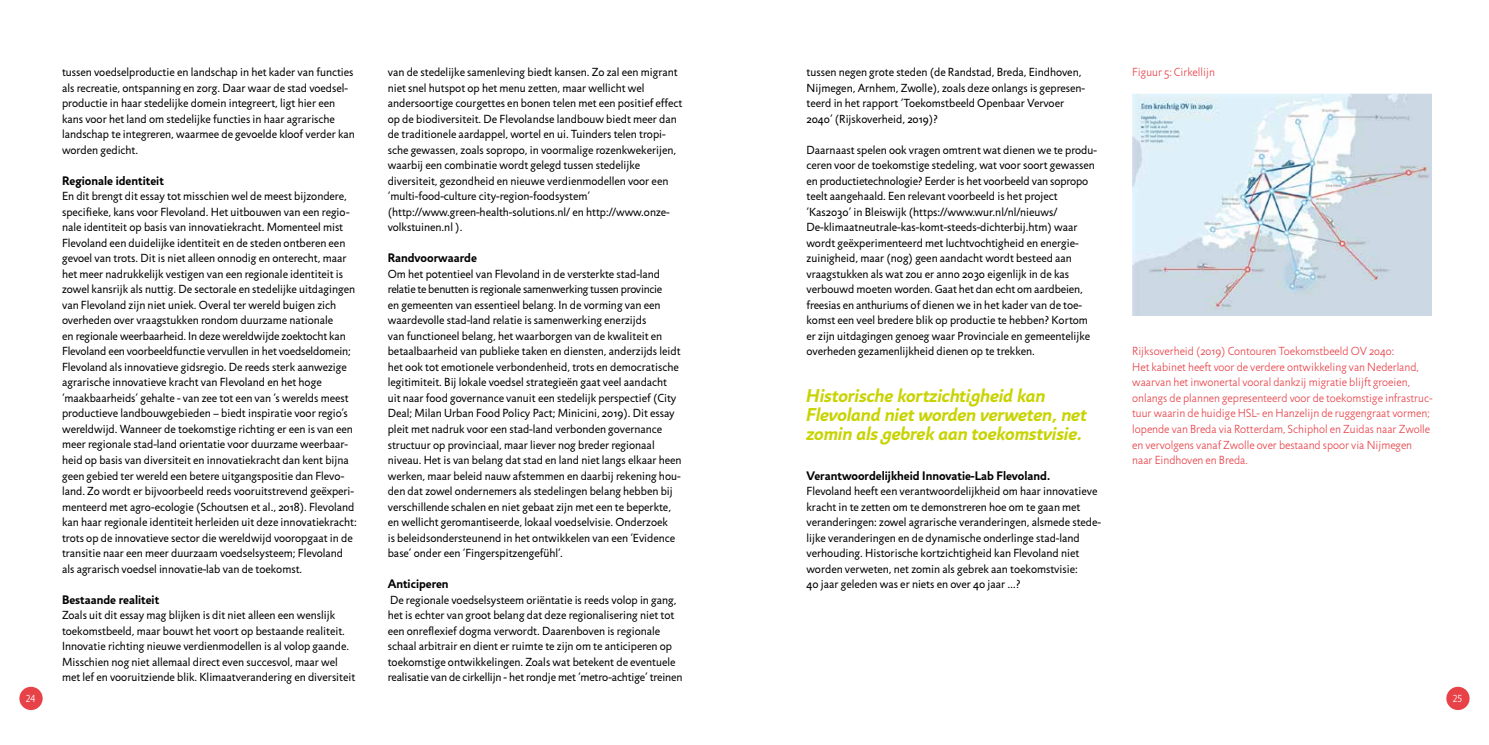
<style>
.page{position:relative;width:1489px;height:745px;background:#fff}
.page>*{position:absolute;margin:0;border:0;box-sizing:border-box;transform-origin:0 0}
.t1{font:18.75px/18.8px "Jigsaw Bold Cursive";letter-spacing:-.005em;color:#c8d300}
.t2{font:700 12.5px "Jigsaw";color:#000}
.t3{font:11.88px/15.5px "Jigsaw";color:#000}
.t4{font:300 11.88px/15.5px "Jigsaw";color:#e84249}
.t5{font:300 10.25px "Jigsaw";color:#fff}
</style>
<div class="page">
<div style="left:19px;top:686px;width:24px;height:23px;background:#e84249;border-radius:50%"></div>
<div style="left:1446px;top:686px;width:23px;height:23px;background:#e84249;border-radius:50%"></div>
<img style="left:1132px;top:93px;width:299px;height:222px">
<p class="t3" style="left:62px;top:64px;width:294px">tussen voedselproductie en landschap in het kader van functies als recreatie, ontspanning en zorg. Daar waar de stad voedsel&shy;productie in haar stedelijke domein integreert, ligt hier een kans voor het land om stedelijke functies in haar agrarische landschap te integreren, waarmee de gevoelde kloof verder kan worden gedicht.</p>
<p class="t2" style="left:62px;top:173px;width:103px">Regionale identiteit</p>
<p class="t3" style="left:62px;top:188px;width:296px">En dit brengt dit essay tot misschien wel de meest bijzondere, specifieke, kans voor Flevoland. Het uitbouwen van een regio&shy;nale identiteit op basis van innovatiekracht. Momenteel mist Flevoland een duidelijke identiteit en de steden ontberen een gevoel van trots. Dit is niet alleen onnodig en onterecht, maar het meer nadrukkelijk vestigen van een regionale identiteit is zowel kansrijk als nuttig. De sectorale en stedelijke uitdagingen van Flevoland zijn niet uniek. Overal ter wereld buigen zich overheden over vraagstukken rondom duurzame nationale<br>en regionale weerbaarheid. In deze wereldwijde zoektocht kan Flevoland een voorbeeldfunctie vervullen in het voedseldomein; Flevoland als innovatieve gidsregio. De reeds sterk aanwezige agrarische innovatieve kracht van Flevoland en het hoge ‘maakbaarheids’ gehalte - van zee tot een van ’s werelds meest productieve landbouwgebieden – biedt inspiratie voor regio’s wereldwijd. Wanneer de toekomstige richting er een is van een meer regionale stad-land orientatie voor duurzame weerbaar&shy;heid op basis van diversiteit en innovatiekracht dan kent bijna geen gebied ter wereld een betere uitgangspositie dan Flevo&shy;land. Zo wordt er bijvoorbeeld reeds vooruitstrevend geëxperi&shy;menteerd met agro-ecologie (Schoutsen et al., 2018). Flevoland kan haar regionale identiteit herleiden uit deze innovatiekracht: trots op de innovatieve sector die wereldwijd vooropgaat in de transitie naar een meer duurzaam voedselsysteem; Flevoland als agrarisch voedsel innovatie-lab van de toekomst.</p>
<p class="t2" style="left:62px;top:591px;width:99px">Bestaande realiteit</p>
<p class="t3" style="left:62px;top:607px;width:295px">Zoals uit dit essay mag blijken is dit niet alleen een wenslijk toekomstbeeld, maar bouwt het voort op bestaande realiteit.<br>Innovatie richting nieuwe verdienmodellen is al volop gaande.<br>Misschien nog niet allemaal direct even succesvol, maar wel met lef en vooruitziende blik. Klimaatverandering en diversiteit</p>
<p class="t3" style="left:388px;top:64px;width:296px">van de stedelijke samenleving biedt kansen. Zo zal een migrant niet snel hutspot op het menu zetten, maar wellicht wel andersoortige courgettes en bonen telen met een positief effect op de biodiversiteit. De Flevolandse landbouw biedt meer dan de traditionele aardappel, wortel en ui. Tuinders telen tropi&shy;sche gewassen, zoals sopropo, in voormalige rozenkwekerijen, waarbij een combinatie wordt gelegd tussen stedelijke diversiteit, gezondheid en nieuwe verdienmodellen voor een ‘multi-food-culture city-region-foodsystem‘ (http://www.green-health-solutions.nl/ en http://www.onze&shy;volkstuinen.nl ).</p>
<p class="t2" style="left:388px;top:250px;width:91px">Randvoorwaarde</p>
<p class="t3" style="left:388px;top:266px;width:295px">Om het potentieel van Flevoland in de versterkte stad-land relatie te benutten is regionale samenwerking tussen provincie<br>en gemeenten van essentieel belang. In de vorming van een waardevolle stad-land relatie is samenwerking enerzijds<br>van functioneel belang, het waarborgen van de kwaliteit en betaalbaarheid van publieke taken en diensten, anderzijds leidt het ook tot emotionele verbondenheid, trots en democratische legitimiteit. Bij lokale voedsel strategieën gaat veel aandacht uit naar food governance vanuit een stedelijk perspectief (City Deal; Milan Urban Food Policy Pact; Minicini, 2019). Dit essay pleit met nadruk voor een stad-land verbonden governance structuur op provinciaal, maar liever nog breder regionaal niveau. Het is van belang dat stad en land niet langs elkaar heen werken, maar beleid nauw afstemmen en daarbij rekening hou&shy;den dat zowel ondernemers als stedelingen belang hebben bij verschillende schalen en niet gebaat zijn met een te beperkte, en wellicht geromantiseerde, lokaal voedselvisie. Onderzoek<br>is beleidsondersteunend in het ontwikkelen van een ‘Evidence base’ onder een ‘Fingerspitzengefühl’.</p>
<p class="t2" style="left:388px;top:576px;width:62px">Anticiperen</p>
<p class="t3" style="left:388px;top:591px;width:296px">De regionale voedselsysteem oriëntatie is reeds volop in gang, het is echter van groot belang dat deze regionalisering niet tot een onreflexief dogma verwordt. Daarenboven is regionale schaal arbitrair en dient er ruimte te zijn om te anticiperen op toekomstige ontwikkelingen. Zoals wat betekent de eventuele realisatie van de cirkellijn - het rondje met ‘metro-achtige’ treinen</p>
<p class="t3" style="left:806px;top:64px;width:280px">tussen negen grote steden (de Randstad, Breda, Eindhoven, Nijmegen, Arnhem, Zwolle), zoals deze onlangs is gepresen&shy;teerd in het rapport ‘Toekomstbeeld Openbaar Vervoer 2040’ (Rijskoverheid, 2019)?</p>
<p class="t3" style="left:806px;top:142px;width:292px">Daarnaast spelen ook vragen omtrent wat dienen we te produ&shy;ceren voor de toekomstige stedeling, wat voor soort gewassen en productietechnologie? Eerder is het voorbeeld van sopropo teelt aangehaald. Een relevant voorbeeld is het project ‘Kas2030’ in Bleiswijk (https://www.wur.nl/nl/nieuws/ De-klimaatneutrale-kas-komt-steeds-dichterbij.htm) waar wordt geëxperimenteerd met luchtvochtigheid en energie&shy;zuinigheid, maar (nog) geen aandacht wordt besteed aan vraagstukken als wat zou er anno 2030 eigenlijk in de kas verbouwd moeten worden. Gaat het dan echt om aardbeien, freesias en anthuriums of dienen we in het kader van de toe&shy;komst een veel bredere blik op productie te hebben? Kortom er zijn uitdagingen genoeg waar Provinciale en gemeentelijke overheden gezamenlijkheid dienen op te trekken.</p>
<h1 class="t1" style="left:806px;top:386px;width:282px">Historische kortzichtigheid kan<br>Flevoland niet worden verweten, net zomin als gebrek aan toekomstvisie.</h1>
<p class="t2" style="left:806px;top:467px;width:245px">Verantwoordelijkheid Innovatie-Lab Flevoland.</p>
<p class="t3" style="left:806px;top:483px;width:295px">Flevoland heeft een verantwoordelijkheid om haar innovatieve kracht in te zetten om te demonstreren hoe om te gaan met veranderingen: zowel agrarische veranderingen, alsmede stede&shy;lijke veranderingen en de dynamische onderlinge stad-land verhouding. Historische kortzichtigheid kan Flevoland niet worden verweten, net zomin als gebrek aan toekomstvisie:<br>40 jaar geleden was er niets en over 40 jaar …?</p>
<p class="t4" style="left:1132px;top:64px;width:84px">Figuur 5: Cirkellijn</p>
<p class="t4" style="left:1132px;top:343px;width:302px">Rijksoverheid (2019) Contouren Toekomstbeeld OV 2040:<br>Het kabinet heeft voor de verdere ontwikkeling van Nederland, waarvan het inwonertal vooral dankzij migratie blijft groeien, onlangs de plannen gepresenteerd voor de toekomstige infrastruc&shy;tuur waarin de huidige HSL- en Hanzelijn de ruggengraat vormen; lopende van Breda via Rotterdam, Schiphol en Zuidas naar Zwolle en vervolgens vanaf Zwolle over bestaand spoor via Nijmegen naar Eindhoven en Breda.</p>
<p class="t5" style="left:26px;top:692px;width:11px">24</p>
<p class="t5" style="left:1452px;top:692px;width:11px">25</p>
</div>
